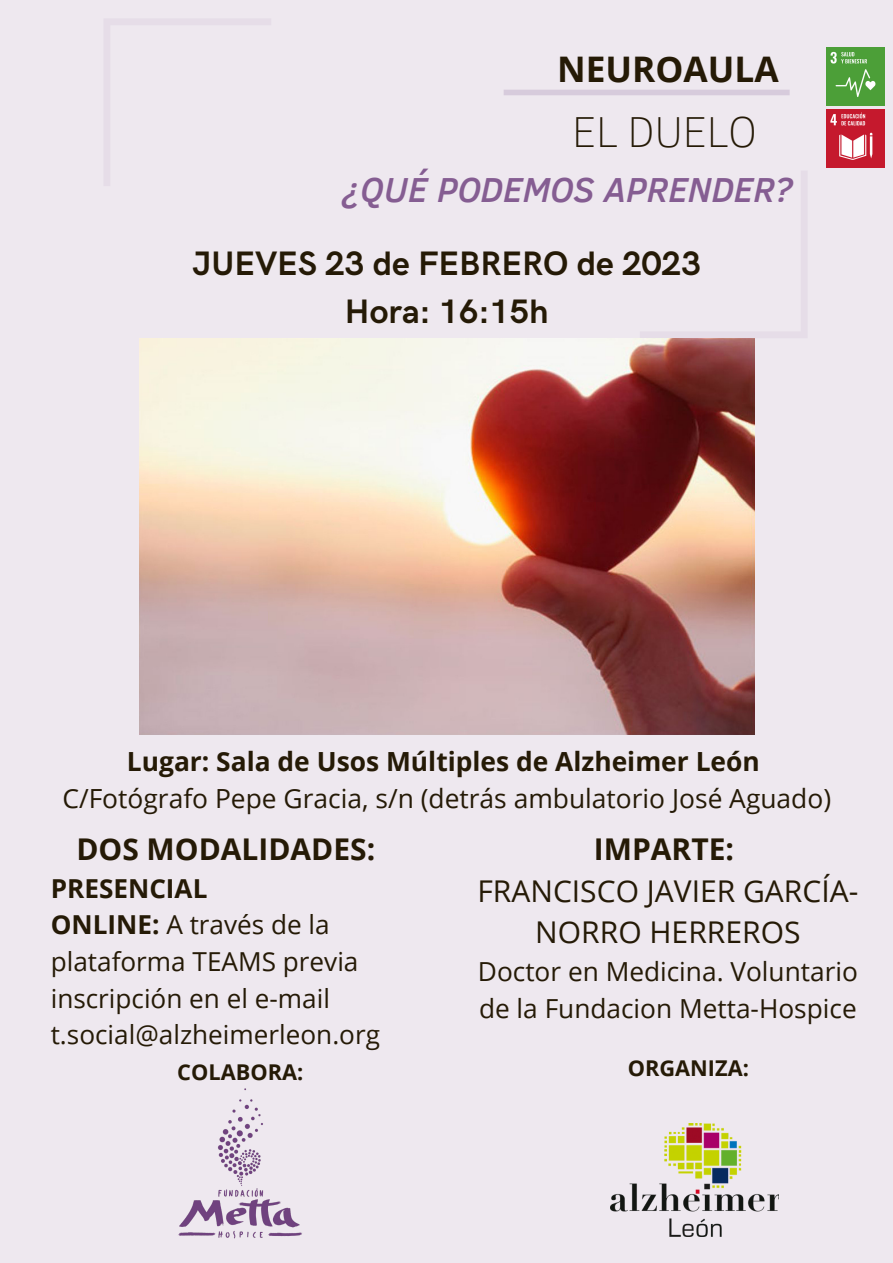
<style>
.page{position:relative;width:893px;height:1263px;background:#eee8ef}
.page>*{position:absolute;margin:0;border:0;box-sizing:border-box;transform-origin:0 0}
.t1{font:100 44.4px "Clear Sans";letter-spacing:-.025em;color:#251a06}
.t2{font:italic 500 35.62px "Clear Sans";color:#855d92}
.t3{font:700 35.25px "Open Sans";color:#251a06}
.t4{font:700 34.05px/47.2px "HK Grotesk";color:#251a06;text-align:center}
.t5{font:30px/41.6px "Open Sans";color:#251a06;text-align:center}
.t6{font:700 30px "Open Sans";color:#251a06}
.t7{font:700 29.92px "Open Sans";color:#251a06}
.t8{font:26.4px "Open Sans";color:#251a06}
.t9{font:700 26.4px "Open Sans";color:#251a06}
.t10{font:26.25px/36.6px "Open Sans";color:#251a06}
.t11{font:26.1px/36.6px "Open Sans";color:#251a06}
.t12{font:700 21.75px "Open Sans";color:#251a06}
.s1{font-weight:700}
</style>
<div class="page">
<svg style="left:104px;top:19px;width:167px;height:167px"></svg>
<svg style="left:640px;top:171px;width:167px;height:167px"></svg>
<div style="left:503px;top:90px;width:286px;height:5px;background:#d7cbdc"></div>
<img style="left:826px;top:48px;width:58px;height:58px">
<img style="left:826px;top:109px;width:58px;height:58px">
<img style="left:139px;top:339px;width:615px;height:396px">
<img style="left:610px;top:1124px;width:169px;height:112px">
<img style="left:178px;top:1088px;width:124px;height:151px">
<h3 class="t3" style="left:557px;top:44px;width:223px">NEUROAULA</h3>
<h1 class="t1" style="left:572px;top:99px;width:187px">EL DUELO</h1>
<h2 class="t2" style="left:343px;top:163px;width:452px">¿QUÉ PODEMOS APRENDER?</h2>
<h3 class="t4" style="left:192px;top:242px;width:510px">JUEVES 23 de FEBRERO de 2023<br>Hora: 16:15h</h3>
<p class="t9" style="left:127px;top:743px;width:634px">Lugar: Sala de Usos Múltiples de Alzheimer León</p>
<p class="t8" style="left:62px;top:779px;width:770px">C/Fotógrafo Pepe Gracia, s/n (detrás ambulatorio José Aguado)</p>
<p class="t7" style="left:76px;top:828px;width:300px">DOS MODALIDADES:</p>
<p class="t11" style="left:51px;top:869px;width:331px"><span class="s1">PRESENCIAL<br>ONLINE:</span> A través de la plataforma TEAMS previa inscripción en el e-mail t.social@alzheimerleon.org</p>
<p class="t6" style="left:594px;top:828px;width:142px">IMPARTE:</p>
<p class="t5" style="left:477px;top:869px;width:382px">FRANCISCO JAVIER GARCÍA-<br>NORRO HERREROS</p>
<p class="t10" style="left:478px;top:953px;width:381px">Doctor en Medicina. Voluntario de la Fundacion Metta-Hospice</p>
<p class="t12" style="left:177px;top:1057px;width:127px">COLABORA:</p>
<p class="t12" style="left:628px;top:1053px;width:123px">ORGANIZA:</p>
</div>
